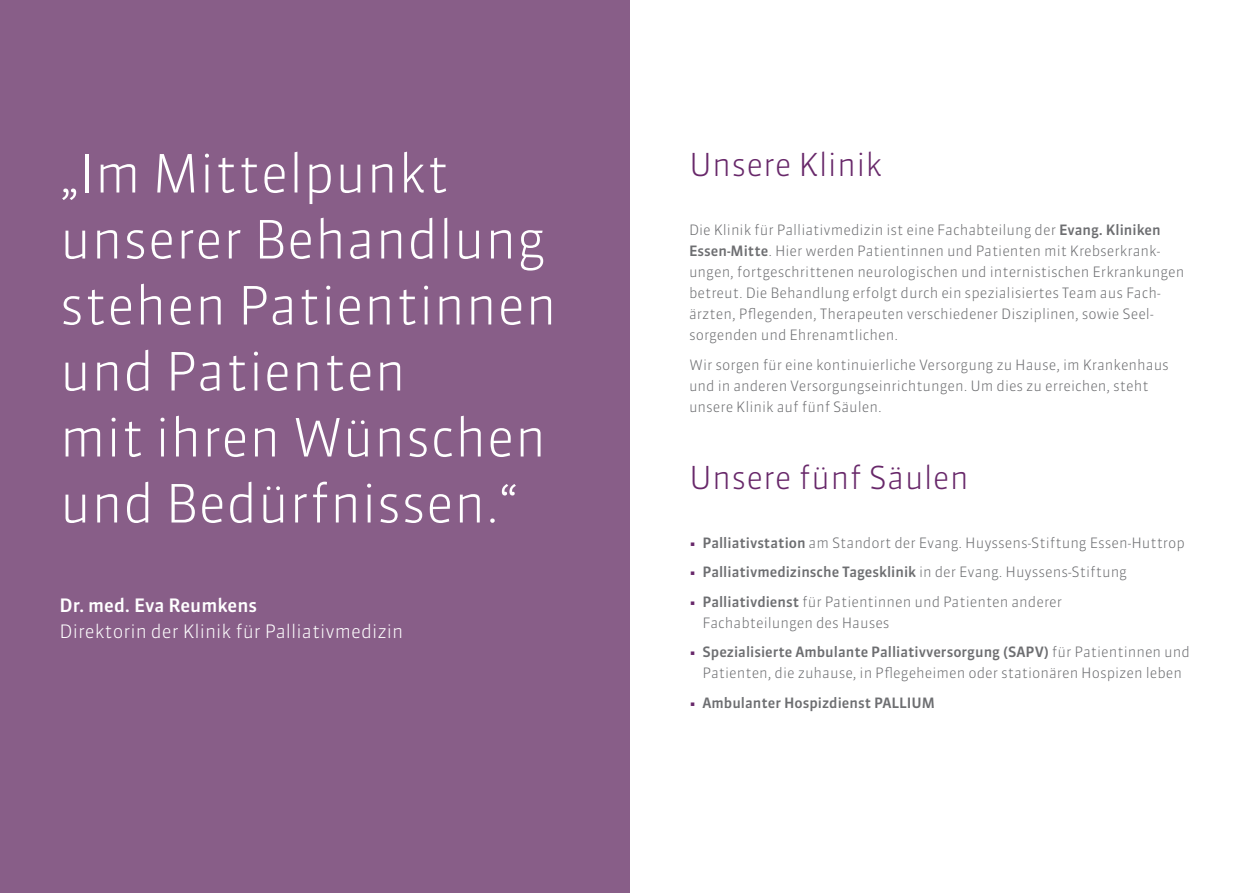
<style>
.page{position:relative;width:1259px;height:893px;background:#fff}
.page>*{position:absolute;margin:0;border:0;box-sizing:border-box;transform-origin:0 0}
.t1{font:300 52.5px/66px "Sanuk OT";color:#fff}
.t2{font:300 31.5px "Sanuk OT";letter-spacing:.005em;color:#68286a}
.t3{font:300 18.45px "Sanuk OT";color:#fff}
.t4{font:500 18.45px "Sanuk OT";color:#fff}
.t5{font:300 14.25px/21px "Sanuk OT";color:#6d6e71}
.t6{font:500 14.25px "Sanuk OT";color:#6d6e71}
.s1{font-weight:500}
.s2{color:#68286a}
.s3{font-weight:300;color:#68286a}
.s4{font-weight:300}
</style>
<div class="page">
<div style="left:0;top:0;width:629px;height:893px;background:#885e88"></div>
<h1 class="t1" style="left:60px;top:141px;width:499px">„Im Mittelpunkt unserer Behandlung stehen Patientinnen und Patienten<br>mit ihren Wünschen und Bedürfnissen.“</h1>
<p class="t4" style="left:60px;top:593px;width:199px">Dr. med. Eva Reumkens</p>
<p class="t3" style="left:60px;top:620px;width:345px">Direktorin der Klinik für Palliativmedizin</p>
<h2 class="t2" style="left:689px;top:145px;width:195px">Unsere Klinik</h2>
<p class="t5" style="left:689px;top:220px;width:497px">Die Klinik für Palliativmedizin ist eine Fachabteilung der <span class="s1">Evang. Kliniken Essen-Mitte</span>. Hier werden Patientinnen und Patienten mit Krebserkrank&shy;ungen, fortgeschrittenen neurologischen und internistischen Erkrankungen betreut. Die Behandlung erfolgt durch ein spezialisiertes Team aus Fach&shy;ärzten, Pflegenden, Therapeuten verschiedener Disziplinen, sowie Seel&shy;sorgenden und Ehrenamtlichen.</p>
<p class="t5" style="left:689px;top:354px;width:481px">Wir sorgen für eine kontinuierliche Versorgung zu Hause, im Krankenhaus und in anderen Versorgungseinrichtungen. Um dies zu erreichen, steht unsere Klinik auf fünf Säulen.</p>
<h2 class="t2" style="left:689px;top:458px;width:281px">Unsere fünf Säulen</h2>
<p class="t5" style="left:689px;top:532px;width:497px"><span class="s2">•</span> <span class="s1">Palliativstation</span> am Standort der Evang. Huyssens-Stiftung Essen-Huttrop</p>
<p class="t6" style="left:689px;top:563px;width:439px"><span class="s3">•</span> Palliativmedizinsche Tagesklinik <span class="s4">in der Evang. Huyssens-Stiftung</span></p>
<p class="t5" style="left:702px;top:591px;width:361px;text-indent:-13px"><span class="s2">•</span> <span class="s1">Palliativdienst</span> für Patientinnen und Patienten anderer<br>Fachabteilungen des Hauses</p>
<p class="t5" style="left:689px;top:642px;width:502px;text-align:center"><span class="s2">•</span> <span class="s1">Spezialisierte Ambulante Palliativversorgung (SAPV)</span> für Patientinnen und<br>Patienten, die zuhause, in Pflegeheimen oder stationären Hospizen leben</p>
<p class="t6" style="left:689px;top:694px;width:247px"><span class="s3">•</span> Ambulanter Hospizdienst PALLIUM</p>
</div>
